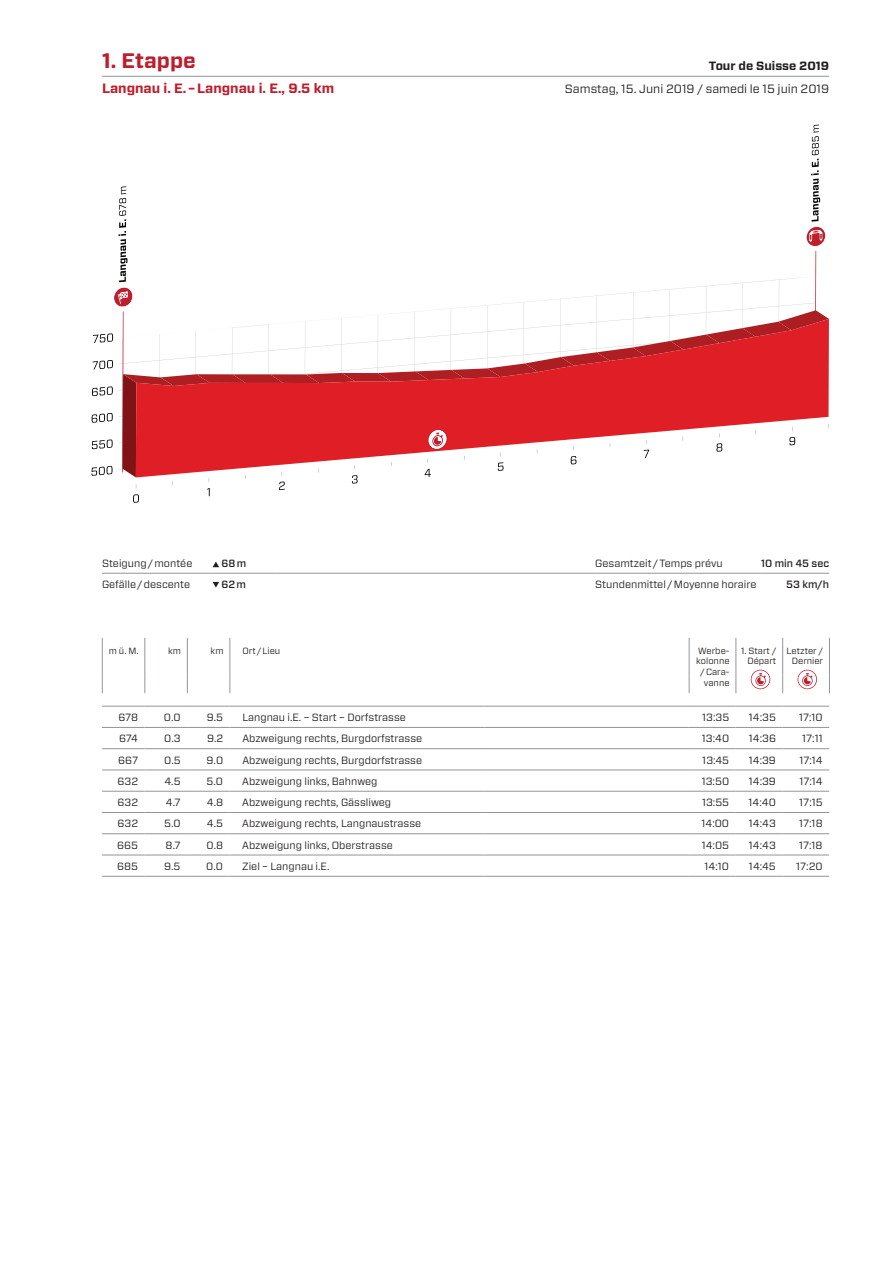
<style>
.page{position:relative;width:893px;height:1263px;background:#fff}
.page>*{position:absolute;margin:0;border:0;box-sizing:border-box;transform-origin:0 0}
.t1{font:700 21px "Vitesse Sans";color:#be1d2c}
.t2{font:700 13.5px "Vitesse Sans";color:#be1d2c}
.t3{font:12px "Vitesse Sans";color:#231f20}
.t4{font:700 12px "Vitesse Sans";color:#231f20}
.t5{font:10.5px "Vitesse Sans";color:#231f20}
.t6{font:500 10.5px "Vitesse Sans";color:#231f20}
.t7{font:9px/10.8px "Vitesse Sans";color:#231f20;text-align:right}
</style>
<div class="page">
<hr style="left:102px;top:76px;width:727px;height:1px;background:#939598">
<hr style="left:102px;top:706px;width:43px;height:1px;background:#939598">
<hr style="left:145px;top:706px;width:42px;height:1px;background:#939598">
<hr style="left:187px;top:706px;width:43px;height:1px;background:#939598">
<hr style="left:230px;top:706px;width:255px;height:1px;background:#939598">
<hr style="left:485px;top:706px;width:204px;height:1px;background:#939598">
<hr style="left:689px;top:706px;width:47px;height:1px;background:#939598">
<hr style="left:736px;top:706px;width:46px;height:1px;background:#939598">
<hr style="left:782px;top:706px;width:47px;height:1px;background:#939598">
<hr style="left:102px;top:727px;width:43px;height:1px;background:#939598">
<hr style="left:145px;top:727px;width:42px;height:1px;background:#939598">
<hr style="left:187px;top:727px;width:43px;height:1px;background:#939598">
<hr style="left:230px;top:727px;width:255px;height:1px;background:#939598">
<hr style="left:485px;top:727px;width:204px;height:1px;background:#939598">
<hr style="left:689px;top:727px;width:47px;height:1px;background:#939598">
<hr style="left:736px;top:727px;width:46px;height:1px;background:#939598">
<hr style="left:782px;top:727px;width:47px;height:1px;background:#939598">
<hr style="left:102px;top:748px;width:43px;height:1px;background:#939598">
<hr style="left:145px;top:748px;width:42px;height:1px;background:#939598">
<hr style="left:187px;top:748px;width:43px;height:1px;background:#939598">
<hr style="left:230px;top:748px;width:255px;height:1px;background:#939598">
<hr style="left:485px;top:748px;width:204px;height:1px;background:#939598">
<hr style="left:689px;top:748px;width:47px;height:1px;background:#939598">
<hr style="left:736px;top:748px;width:46px;height:1px;background:#939598">
<hr style="left:782px;top:748px;width:47px;height:1px;background:#939598">
<hr style="left:102px;top:770px;width:43px;height:1px;background:#939598">
<hr style="left:145px;top:770px;width:42px;height:1px;background:#939598">
<hr style="left:187px;top:770px;width:43px;height:1px;background:#939598">
<hr style="left:230px;top:770px;width:255px;height:1px;background:#939598">
<hr style="left:485px;top:770px;width:204px;height:1px;background:#939598">
<hr style="left:689px;top:770px;width:47px;height:1px;background:#939598">
<hr style="left:736px;top:770px;width:46px;height:1px;background:#939598">
<hr style="left:782px;top:770px;width:47px;height:1px;background:#939598">
<hr style="left:102px;top:791px;width:43px;height:1px;background:#939598">
<hr style="left:145px;top:791px;width:42px;height:1px;background:#939598">
<hr style="left:187px;top:791px;width:43px;height:1px;background:#939598">
<hr style="left:230px;top:791px;width:255px;height:1px;background:#939598">
<hr style="left:485px;top:791px;width:204px;height:1px;background:#939598">
<hr style="left:689px;top:791px;width:47px;height:1px;background:#939598">
<hr style="left:736px;top:791px;width:46px;height:1px;background:#939598">
<hr style="left:782px;top:791px;width:47px;height:1px;background:#939598">
<hr style="left:102px;top:812px;width:43px;height:1px;background:#939598">
<hr style="left:145px;top:812px;width:42px;height:1px;background:#939598">
<hr style="left:187px;top:812px;width:43px;height:1px;background:#939598">
<hr style="left:230px;top:812px;width:255px;height:1px;background:#939598">
<hr style="left:485px;top:812px;width:204px;height:1px;background:#939598">
<hr style="left:689px;top:812px;width:47px;height:1px;background:#939598">
<hr style="left:736px;top:812px;width:46px;height:1px;background:#939598">
<hr style="left:782px;top:812px;width:47px;height:1px;background:#939598">
<hr style="left:102px;top:833px;width:43px;height:1px;background:#939598">
<hr style="left:145px;top:833px;width:42px;height:1px;background:#939598">
<hr style="left:187px;top:833px;width:43px;height:1px;background:#939598">
<hr style="left:230px;top:833px;width:255px;height:1px;background:#939598">
<hr style="left:485px;top:833px;width:204px;height:1px;background:#939598">
<hr style="left:689px;top:833px;width:47px;height:1px;background:#939598">
<hr style="left:736px;top:833px;width:46px;height:1px;background:#939598">
<hr style="left:782px;top:833px;width:47px;height:1px;background:#939598">
<hr style="left:102px;top:855px;width:43px;height:1px;background:#939598">
<hr style="left:145px;top:855px;width:42px;height:1px;background:#939598">
<hr style="left:187px;top:855px;width:43px;height:1px;background:#939598">
<hr style="left:230px;top:855px;width:255px;height:1px;background:#939598">
<hr style="left:485px;top:855px;width:204px;height:1px;background:#939598">
<hr style="left:689px;top:855px;width:47px;height:1px;background:#939598">
<hr style="left:736px;top:855px;width:46px;height:1px;background:#939598">
<hr style="left:782px;top:855px;width:47px;height:1px;background:#939598">
<hr style="left:102px;top:876px;width:43px;height:1px;background:#939598">
<hr style="left:145px;top:876px;width:42px;height:1px;background:#939598">
<hr style="left:187px;top:876px;width:43px;height:1px;background:#939598">
<hr style="left:230px;top:876px;width:255px;height:1px;background:#939598">
<hr style="left:485px;top:876px;width:204px;height:1px;background:#939598">
<hr style="left:689px;top:876px;width:47px;height:1px;background:#939598">
<hr style="left:736px;top:876px;width:46px;height:1px;background:#939598">
<hr style="left:782px;top:876px;width:47px;height:1px;background:#939598">
<svg style="left:91px;top:125px;width:738px;height:378px"></svg>
<hr style="left:102px;top:573px;width:111px;height:1px;background:#939598">
<hr style="left:213px;top:573px;width:63px;height:1px;background:#939598">
<hr style="left:276px;top:573px;width:319px;height:1px;background:#939598">
<hr style="left:595px;top:573px;width:166px;height:1px;background:#939598">
<hr style="left:761px;top:573px;width:68px;height:1px;background:#939598">
<svg style="left:213px;top:561px;width:6px;height:6px"></svg>
<svg style="left:213px;top:582px;width:6px;height:6px"></svg>
<svg style="left:102px;top:638px;width:728px;height:55px"></svg>
<h1 class="t1" style="left:102px;top:46px;width:95px">1. Etappe</h1>
<p class="t2" style="left:102px;top:79px;width:234px">Langnau i. E. – Langnau i. E., 9.5 km</p>
<p class="t4" style="left:709px;top:57px;width:122px">Tour de Suisse 2019</p>
<p class="t3" style="left:565px;top:80px;width:266px">Samstag, 15. Juni 2019 / samedi le 15 juin 2019</p>
<p class="t5" style="left:102px;top:556px;width:92px">Steigung / montée</p>
<p class="t6" style="left:222px;top:557px;width:26px">68 m</p>
<p class="t5" style="left:595px;top:556px;width:129px">Gesamtzeit / Temps prévu</p>
<p class="t6" style="left:761px;top:557px;width:69px">10 min 45 sec</p>
<p class="t5" style="left:102px;top:577px;width:90px">Gefälle / descente</p>
<p class="t6" style="left:222px;top:577px;width:26px">62 m</p>
<p class="t5" style="left:595px;top:577px;width:163px">Stundenmittel / Moyenne horaire</p>
<p class="t6" style="left:786px;top:577px;width:44px">53 km/h</p>
<p class="t7" style="left:109px;top:645px;width:31px">m ü. M.</p>
<p class="t7" style="left:168px;top:645px;width:14px">km</p>
<p class="t7" style="left:211px;top:645px;width:14px">km</p>
<p class="t7" style="left:243px;top:645px;width:39px">Ort / Lieu</p>
<p class="t7" style="left:696px;top:645px;width:35px">Werbe&shy;kolonne / Cara&shy;vanne</p>
<p class="t7" style="left:741px;top:645px;width:37px">1. Start /<br>Départ</p>
<p class="t7" style="left:786px;top:645px;width:38px;text-align:center">Letzter /<br>Dernier</p>
<p class="t5" style="left:118px;top:710px;width:21px">678</p>
<p class="t5" style="left:164px;top:710px;width:18px">0.0</p>
<p class="t5" style="left:207px;top:710px;width:18px">9.5</p>
<p class="t5" style="left:242px;top:710px;width:165px">Langnau i.E. – Start – Dorfstrasse</p>
<p class="t5" style="left:702px;top:710px;width:29px">13:35</p>
<p class="t5" style="left:749px;top:710px;width:29px">14:35</p>
<p class="t5" style="left:799px;top:710px;width:25px">17:10</p>
<p class="t5" style="left:119px;top:731px;width:21px">674</p>
<p class="t5" style="left:164px;top:731px;width:18px">0.3</p>
<p class="t5" style="left:207px;top:731px;width:18px">9.2</p>
<p class="t5" style="left:242px;top:731px;width:181px">Abzweigung rechts, Burgdorfstrasse</p>
<p class="t5" style="left:702px;top:731px;width:29px">13:40</p>
<p class="t5" style="left:749px;top:731px;width:29px">14:36</p>
<p class="t5" style="left:802px;top:731px;width:22px">17:11</p>
<p class="t5" style="left:118px;top:753px;width:21px">667</p>
<p class="t5" style="left:164px;top:753px;width:18px">0.5</p>
<p class="t5" style="left:207px;top:753px;width:18px">9.0</p>
<p class="t5" style="left:242px;top:753px;width:181px">Abzweigung rechts, Burgdorfstrasse</p>
<p class="t5" style="left:702px;top:753px;width:28px">13:45</p>
<p class="t5" style="left:749px;top:753px;width:29px">14:39</p>
<p class="t5" style="left:799px;top:753px;width:25px">17:14</p>
<p class="t5" style="left:118px;top:774px;width:22px">632</p>
<p class="t5" style="left:164px;top:774px;width:18px">4.5</p>
<p class="t5" style="left:207px;top:774px;width:18px">5.0</p>
<p class="t5" style="left:242px;top:774px;width:137px">Abzweigung links, Bahnweg</p>
<p class="t5" style="left:702px;top:774px;width:29px">13:50</p>
<p class="t5" style="left:749px;top:774px;width:29px">14:39</p>
<p class="t5" style="left:799px;top:774px;width:25px">17:14</p>
<p class="t5" style="left:117px;top:795px;width:22px">632</p>
<p class="t5" style="left:166px;top:795px;width:16px">4.7</p>
<p class="t5" style="left:207px;top:795px;width:18px">4.8</p>
<p class="t5" style="left:242px;top:795px;width:150px">Abzweigung rechts, Gässliweg</p>
<p class="t5" style="left:702px;top:795px;width:29px">13:55</p>
<p class="t5" style="left:749px;top:795px;width:29px">14:40</p>
<p class="t5" style="left:799px;top:795px;width:25px">17:15</p>
<p class="t5" style="left:117px;top:816px;width:22px">632</p>
<p class="t5" style="left:164px;top:816px;width:18px">5.0</p>
<p class="t5" style="left:207px;top:816px;width:18px">4.5</p>
<p class="t5" style="left:242px;top:816px;width:180px">Abzweigung rechts, Langnaustrasse</p>
<p class="t5" style="left:701px;top:816px;width:29px">14:00</p>
<p class="t5" style="left:749px;top:816px;width:29px">14:43</p>
<p class="t5" style="left:799px;top:816px;width:25px">17:18</p>
<p class="t5" style="left:117px;top:838px;width:22px">665</p>
<p class="t5" style="left:166px;top:838px;width:16px">8.7</p>
<p class="t5" style="left:206px;top:838px;width:18px">0.8</p>
<p class="t5" style="left:242px;top:838px;width:152px">Abzweigung links, Oberstrasse</p>
<p class="t5" style="left:702px;top:838px;width:29px">14:05</p>
<p class="t5" style="left:749px;top:838px;width:29px">14:43</p>
<p class="t5" style="left:799px;top:838px;width:25px">17:18</p>
<p class="t5" style="left:117px;top:859px;width:22px">685</p>
<p class="t5" style="left:164px;top:859px;width:18px">9.5</p>
<p class="t5" style="left:206px;top:859px;width:18px">0.0</p>
<p class="t5" style="left:242px;top:859px;width:89px">Ziel – Langnau i.E.</p>
<p class="t5" style="left:705px;top:859px;width:26px">14:10</p>
<p class="t5" style="left:749px;top:859px;width:28px">14:45</p>
<p class="t5" style="left:796px;top:859px;width:28px">17:20</p>
</div>
